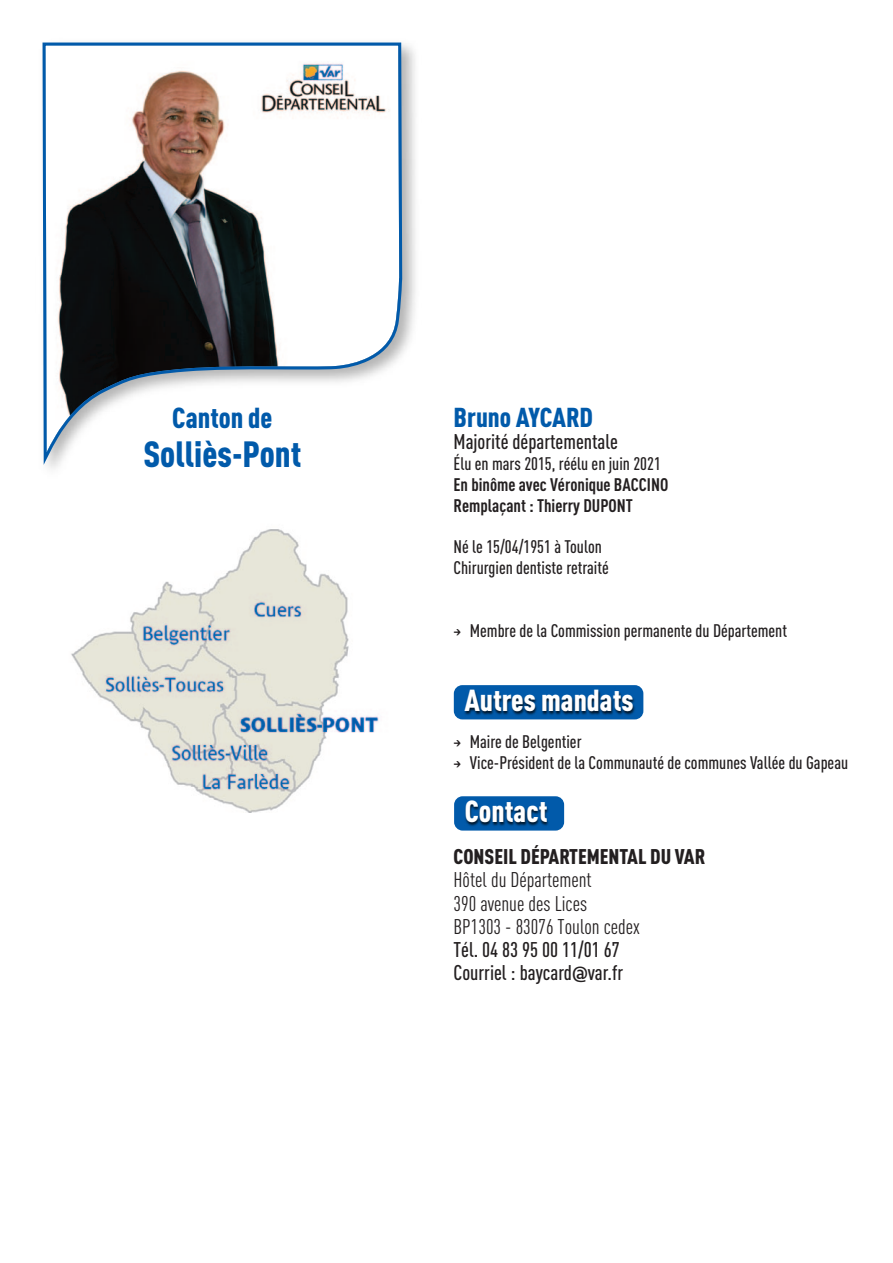
<style>
.page{position:relative;width:893px;height:1263px;background:#fff}
.page>*{position:absolute;margin:0;border:0;box-sizing:border-box;transform-origin:0 0}
.t1{font:900 36px "DIN Cond";color:#015aaa}
.t2{font:900 30px "DIN Cond";color:#fff}
.t3{font:900 28.5px "DIN Cond";color:#015aaa}
.t4{font:900 27px "DIN Cond";color:#015aaa}
.t5{font:500 21px "DIN Cond";color:#231f20}
.t6{font:21px "DIN Cond";color:#231f20}
.t7{font:900 21px "DIN Cond";color:#231f20}
.t8{font:500 18px "DIN Cond";color:#231f20}
.t9{font:700 18px "DIN Cond";color:#231f20}
.s1{font-family:"Bienvenue Picto";font-weight:400;font-size:13.5px}
.s2{font-family:"Bienvenue";font-weight:400}
</style>
<div class="page">
<img style="left:71px;top:529px;width:308px;height:283px">
<svg style="left:43px;top:43px;width:360px;height:422px"></svg>
<div style="left:454px;top:796px;width:110px;height:34px;background:#015aaa;border-radius:9px"></div>
<img style="left:458px;top:796px;width:107px;height:35px">
<img style="left:458px;top:685px;width:186px;height:35px">
<p class="t3" style="left:172px;top:408px;width:102px">Canton de</p>
<p class="t1" style="left:143px;top:441px;width:159px">Solliès-Pont</p>
<p class="t4" style="left:453px;top:408px;width:141px">Bruno AYCARD</p>
<p class="t5" style="left:453px;top:434px;width:166px">Majorité départementale</p>
<p class="t8" style="left:453px;top:457px;width:209px">Élu en mars 2015, réélu en juin 2021</p>
<p class="t9" style="left:453px;top:478px;width:216px">En binôme avec Véronique BACCINO</p>
<p class="t9" style="left:453px;top:499px;width:181px">Remplaçant : Thierry DUPONT</p>
<p class="t8" style="left:453px;top:540px;width:150px">Né le 15/04/1951 à Toulon</p>
<p class="t8" style="left:453px;top:561px;width:157px">Chirurgien dentiste retraité</p>
<p class="t8" style="left:451px;top:624px;width:337px"><span class="s1">U</span> Membre de la Commission permanente du Département</p>
<p class="t2" style="left:464px;top:690px;width:171px">Autres mandats</p>
<p class="t8" style="left:451px;top:735px;width:132px"><span class="s1">U</span> Maire de Belgentier</p>
<p class="t8" style="left:451px;top:756px;width:399px"><span class="s1">U</span> Vice-Président de la Communauté de communes Vallée du Gapeau</p>
<p class="t2" style="left:465px;top:801px;width:84px">Contact</p>
<p class="t7" style="left:453px;top:849px;width:253px">CONSEIL DÉPARTEMENTAL DU VAR</p>
<p class="t6" style="left:453px;top:872px;width:140px">Hôtel du Département</p>
<p class="t6" style="left:453px;top:896px;width:135px">390 avenue des Lices</p>
<p class="t6" style="left:453px;top:919px;width:188px">BP1303 - 83076 Toulon cedex</p>
<p class="t5" style="left:453px;top:942px;width:168px">Tél. 04 83 95 00 11/01 67</p>
<p class="t5" style="left:453px;top:965px;width:171px">Courriel : baycard<span class="s2">@</span>var.fr</p>
</div>
